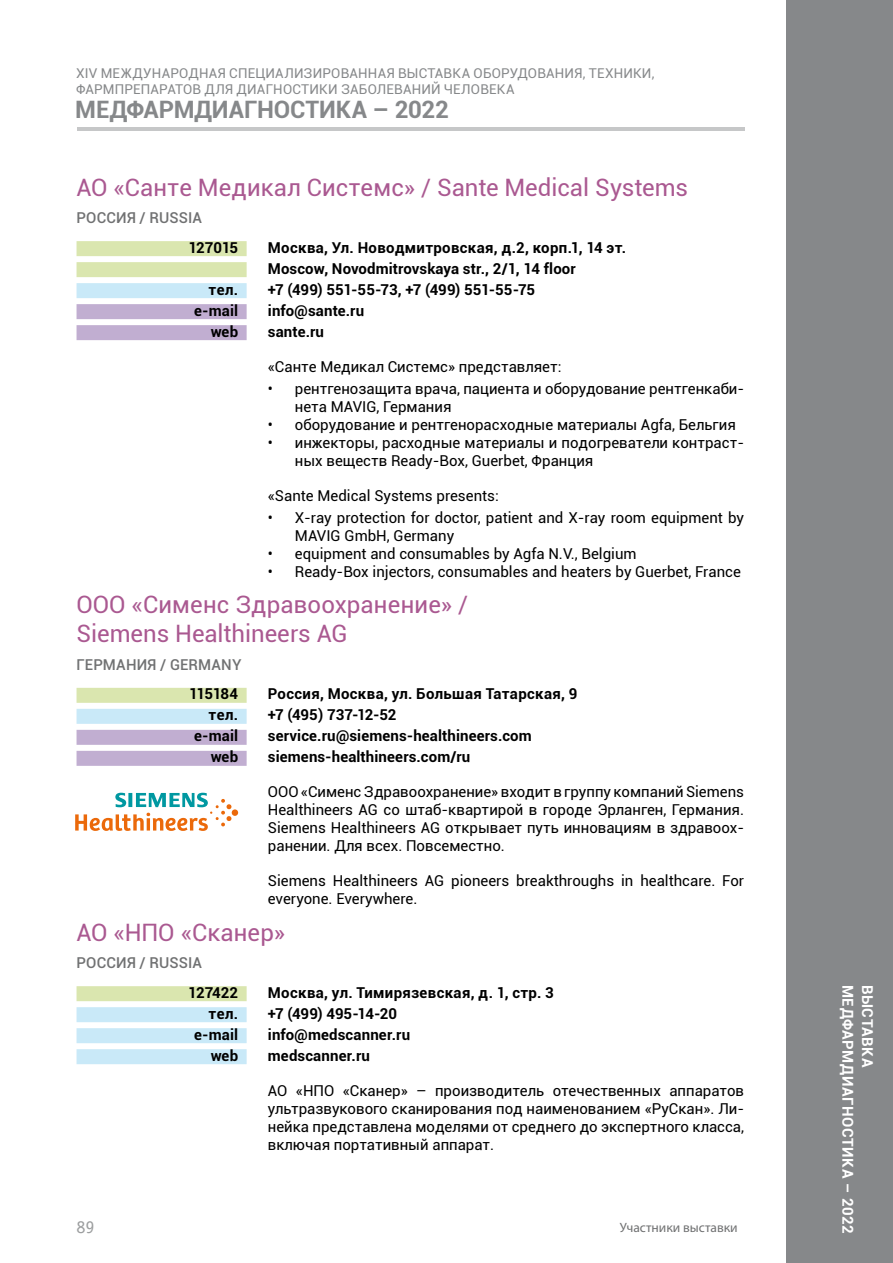
<style>
.page{position:relative;width:893px;height:1263px;background:#fff}
.page>*{position:absolute;margin:0;border:0;box-sizing:border-box;transform-origin:0 0}
.t1{font:24px/28.8px "Roboto";color:#aa5991}
.t2{font:700 24px "Roboto";letter-spacing:-.005em;color:#86888a}
.t3{font:18px "Officina Sans Book C";color:#9c9e9f}
.t4{font:15px/18px "Roboto";color:#000}
.t5{font:700 15px/21px "Roboto";letter-spacing:.01em;color:#000}
.t6{font:500 15px "Roboto";letter-spacing:.01em;color:#707172}
.t7{font:700 15px "Roboto";letter-spacing:.04em;color:#fff}
.t8{font:13.5px/16.2px "Roboto";letter-spacing:.015em;color:#86888a}
.t9{font:13.5px "Myriad Pro";color:#707172}
</style>
<div class="page">
<div style="left:786px;top:0;width:107px;height:1263px;background:#86888a"></div>
<hr style="left:77px;top:128px;width:667px;height:3px;background:#c6c7c8">
<div style="left:77px;top:241px;width:170px;height:15px;background:#dae6af"></div>
<div style="left:77px;top:262px;width:170px;height:15px;background:#dae6af"></div>
<div style="left:77px;top:283px;width:170px;height:15px;background:#c9e9f8"></div>
<div style="left:77px;top:304px;width:170px;height:15px;background:#c1aed1"></div>
<div style="left:77px;top:325px;width:170px;height:15px;background:#c1aed1"></div>
<div style="left:77px;top:688px;width:170px;height:15px;background:#dae6af"></div>
<div style="left:77px;top:709px;width:170px;height:15px;background:#c9e9f8"></div>
<div style="left:77px;top:730px;width:170px;height:15px;background:#c1aed1"></div>
<div style="left:77px;top:751px;width:170px;height:15px;background:#c1aed1"></div>
<div style="left:77px;top:986px;width:170px;height:15px;background:#dae6af"></div>
<div style="left:77px;top:1007px;width:170px;height:15px;background:#c9e9f8"></div>
<div style="left:77px;top:1028px;width:170px;height:15px;background:#c9e9f8"></div>
<div style="left:77px;top:1049px;width:170px;height:15px;background:#c9e9f8"></div>
<svg style="left:75px;top:793px;width:163px;height:38px"></svg>
<p class="t8" style="left:76px;top:65px;width:580px">XIV МЕЖДУНАРОДНАЯ СПЕЦИАЛИЗИРОВАННАЯ ВЫСТАВКА ОБОРУДОВАНИЯ, ТЕХНИКИ,<br>ФАРМПРЕПАРАТОВ ДЛЯ ДИАГНОСТИКИ ЗАБОЛЕВАНИЙ ЧЕЛОВЕКА</p>
<h1 class="t2" style="left:75px;top:93px;width:375px">МЕДФАРМДИАГНОСТИКА – 2022</h1>
<h1 class="t1" style="left:77px;top:172px;width:613px">АО «Санте Медикал Системс» / Sante Medical Systems</h1>
<p class="t6" style="left:77px;top:207px;width:127px">РОССИЯ / RUSSIA</p>
<p class="t5" style="left:188px;top:236px;width:51px">127015</p>
<p class="t5" style="left:268px;top:236px;width:360px">Москва, Ул. Новодмитровская, д.2, корп.1, 14 эт.<br>Moscow, Novodmitrovskaya str., 2/1, 14 floor</p>
<p class="t5" style="left:209px;top:278px;width:31px">тел.</p>
<p class="t5" style="left:268px;top:278px;width:269px">+7 (499) 551-55-73, +7 (499) 551-55-75</p>
<p class="t5" style="left:194px;top:299px;width:45px">e-mail</p>
<p class="t5" style="left:268px;top:299px;width:98px">info@sante.ru</p>
<p class="t5" style="left:211px;top:320px;width:29px">web</p>
<p class="t5" style="left:268px;top:320px;width:58px">sante.ru</p>
<p class="t4" style="left:268px;top:357px;width:295px">«Санте Медикал Системс» представляет:</p>
<p class="t4" style="left:295px;top:379px;width:451px;text-indent:-27px">• рентгенозащита врача, пациента и оборудование рентгенкаби&shy;нета MAVIG, Германия</p>
<p class="t4" style="left:268px;top:415px;width:469px">• оборудование и рентгенорасходные материалы Agfa, Бельгия</p>
<p class="t4" style="left:295px;top:433px;width:451px;text-indent:-27px">• инжекторы, расходные материалы и подогреватели контраст&shy;ных веществ Ready-Box, Guerbet, Франция</p>
<p class="t4" style="left:268px;top:486px;width:232px">«Sante Medical Systems presents:</p>
<p class="t4" style="left:295px;top:508px;width:451px;text-indent:-27px">• X-ray protection for doctor, patient and X-ray room equipment by<br>MAVIG GmbH, Germany</p>
<p class="t4" style="left:268px;top:544px;width:370px">• equipment and consumables by Agfa N.V., Belgium</p>
<p class="t4" style="left:268px;top:562px;width:475px">• Ready-Box injectors, consumables and heaters by Guerbet, France</p>
<h1 class="t1" style="left:77px;top:590px;width:393px">ООО «Сименс Здравоохранение» /<br>Siemens Healthineers AG</h1>
<p class="t6" style="left:77px;top:654px;width:167px">ГЕРМАНИЯ / GERMANY</p>
<p class="t5" style="left:189px;top:683px;width:50px">115184</p>
<p class="t5" style="left:268px;top:683px;width:311px">Россия, Москва, ул. Большая Татарская, 9</p>
<p class="t5" style="left:209px;top:704px;width:31px">тел.</p>
<p class="t5" style="left:268px;top:704px;width:130px">+7 (495) 737-12-52</p>
<p class="t5" style="left:194px;top:725px;width:45px">e-mail</p>
<p class="t5" style="left:268px;top:725px;width:265px">service.ru@siemens-healthineers.com</p>
<p class="t5" style="left:211px;top:746px;width:29px">web</p>
<p class="t5" style="left:268px;top:746px;width:204px">siemens-healthineers.com/ru</p>
<p class="t4" style="left:268px;top:782px;width:478px;text-align:justify">ООО «Сименс Здравоохранение» входит в группу компаний Siemens Healthineers AG со штаб-квартирой в городе Эрланген, Германия.<br>Siemens Healthineers AG открывает путь инновациям в здравоох&shy;ранении. Для всех. Повсеместно.</p>
<p class="t4" style="left:268px;top:871px;width:478px">Siemens Healthineers AG pioneers breakthroughs in healthcare. For everyone. Everywhere.</p>
<h1 class="t1" style="left:77px;top:917px;width:210px">АО «НПО «Сканер»</h1>
<p class="t6" style="left:77px;top:952px;width:127px">РОССИЯ / RUSSIA</p>
<p class="t5" style="left:188px;top:981px;width:51px">127422</p>
<p class="t5" style="left:268px;top:981px;width:287px">Москва, ул. Тимирязевская, д. 1, стр. 3</p>
<p class="t5" style="left:209px;top:1002px;width:31px">тел.</p>
<p class="t5" style="left:268px;top:1002px;width:131px">+7 (499) 495-14-20</p>
<p class="t5" style="left:194px;top:1023px;width:45px">e-mail</p>
<p class="t5" style="left:268px;top:1023px;width:144px">info@medscanner.ru</p>
<p class="t5" style="left:211px;top:1044px;width:29px">web</p>
<p class="t5" style="left:268px;top:1044px;width:104px">medscanner.ru</p>
<p class="t4" style="left:268px;top:1081px;width:478px;text-align:justify">АО «НПО «Сканер» – производитель отечественных аппаратов ультразвукового сканирования под наименованием «РуСкан». Ли&shy;нейка представлена моделями от среднего до экспертного класса, включая портативный аппарат.</p>
<p class="t3" style="left:77px;top:1217px;width:19px">89</p>
<p class="t9" style="left:620px;top:1219px;width:119px">Участники выставки</p>
<p class="t7" style="left:858px;top:985px;width:251px;rotate:90deg">МЕДФАРМДИАГНОСТИКА – 2022</p>
<p class="t7" style="left:878px;top:985px;width:84px;rotate:90deg">ВЫСТАВКА</p>
</div>
